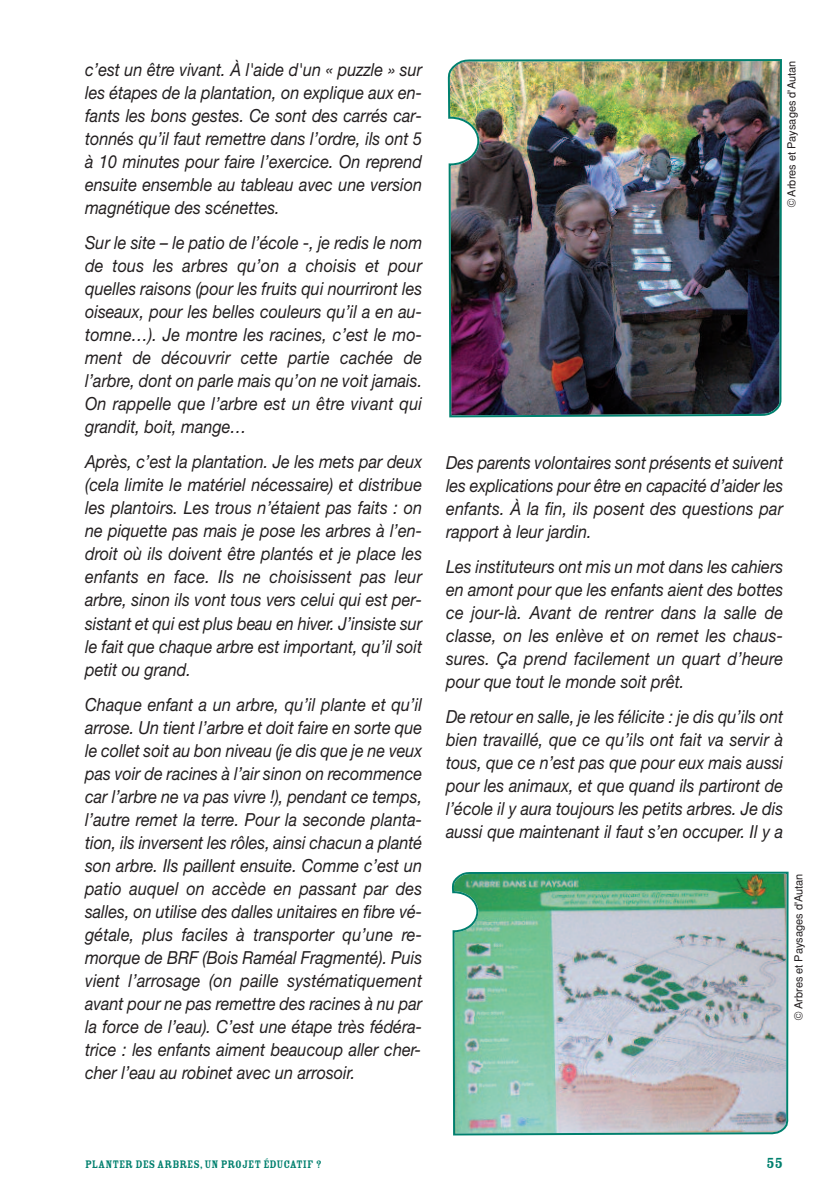
<style>
.page{position:relative;width:840px;height:1191px;background:#fff}
.page>*{position:absolute;margin:0;border:0;box-sizing:border-box;transform-origin:0 0}
.t1{font:italic 18px/23px "Helvetica Neue";color:#231f20;text-align:justify;scale:.9 1}
.t2{font:16px "Rosewood Fill";color:#00806e}
.t3{font:12px "Rosewood Fill";color:#00806e}
.t4{font:11px "Helvetica";color:#231f20}
</style>
<div class="page">
<img style="left:447px;top:59px;width:334px;height:358px">
<img style="left:452px;top:871px;width:336px;height:264px">
<p class="t1" style="left:85px;top:59px;width:376px">c’est un être vivant. À l'aide d'un « puzzle » sur les étapes de la plantation, on explique aux en&shy;fants les bons gestes. Ce sont des carrés car&shy;tonnés qu’il faut remettre dans l’ordre, ils ont 5 à 10 minutes pour faire l’exercice. On reprend ensuite ensemble au tableau avec une version magnétique des scénettes.</p>
<p class="t1" style="left:85px;top:232px;width:376px">Sur le site – le patio de l’école -, je redis le nom de tous les arbres qu’on a choisis et pour quelles raisons (pour les fruits qui nourriront les oiseaux, pour les belles couleurs qu’il a en au&shy;tomne…). Je montre les racines, c’est le mo&shy;ment de découvrir cette partie cachée de l’arbre, dont on parle mais qu’on ne voit jamais.<br>On rappelle que l’arbre est un être vivant qui grandit, boit, mange…</p>
<p class="t1" style="left:85px;top:451px;width:376px">Après, c’est la plantation. Je les mets par deux (cela limite le matériel nécessaire) et distribue les plantoirs. Les trous n’étaient pas faits : on ne piquette pas mais je pose les arbres à l’en&shy;droit où ils doivent être plantés et je place les enfants en face. Ils ne choisissent pas leur arbre, sinon ils vont tous vers celui qui est per&shy;sistant et qui est plus beau en hiver. J’insiste sur le fait que chaque arbre est important, qu’il soit petit ou grand.</p>
<p class="t1" style="left:85px;top:693px;width:376px">Chaque enfant a un arbre, qu’il plante et qu’il arrose. Un tient l’arbre et doit faire en sorte que le collet soit au bon niveau (je dis que je ne veux pas voir de racines à l’air sinon on recommence car l’arbre ne va pas vivre !), pendant ce temps, l’autre remet la terre. Pour la seconde planta&shy;tion, ils inversent les rôles, ainsi chacun a planté son arbre. Ils paillent ensuite. Comme c’est un patio auquel on accède en passant par des salles, on utilise des dalles unitaires en fibre vé&shy;gétale, plus faciles à transporter qu’une re&shy;morque de BRF (Bois Raméal Fragmenté). Puis vient l’arrosage (on paille systématiquement avant pour ne pas remettre des racines à nu par la force de l’eau). C’est une étape très fédéra&shy;trice : les enfants aiment beaucoup aller cher&shy;cher l’eau au robinet avec un arrosoir.</p>
<p class="t4" style="left:784px;top:207px;width:148px;rotate:-90deg">© Arbres et Paysages d'Autan</p>
<p class="t1" style="left:446px;top:452px;width:376px">Des parents volontaires sont présents et suivent les explications pour être en capacité d’aider les enfants. À la fin, ils posent des questions par rapport à leur jardin.</p>
<p class="t1" style="left:446px;top:556px;width:376px">Les instituteurs ont mis un mot dans les cahiers en amont pour que les enfants aient des bottes ce jour-là. Avant de rentrer dans la salle de classe, on les enlève et on remet les chaus&shy;sures. Ça prend facilement un quart d’heure pour que tout le monde soit prêt.</p>
<p class="t1" style="left:446px;top:706px;width:376px">De retour en salle, je les félicite : je dis qu’ils ont bien travaillé, que ce qu’ils ont fait va servir à tous, que ce n’est pas que pour eux mais aussi pour les animaux, et que quand ils partiront de l’école il y aura toujours les petits arbres. Je dis aussi que maintenant il faut s’en occuper. Il y a</p>
<p class="t4" style="left:791px;top:1019px;width:148px;rotate:-90deg">© Arbres et Paysages d'Autan</p>
<p class="t3" style="left:85px;top:1158px;width:238px">PLANTER DES ARBRES,UN PROJET ÉDUCATIF ?</p>
<p class="t2" style="left:765px;top:1154px;width:19px">55</p>
</div>
